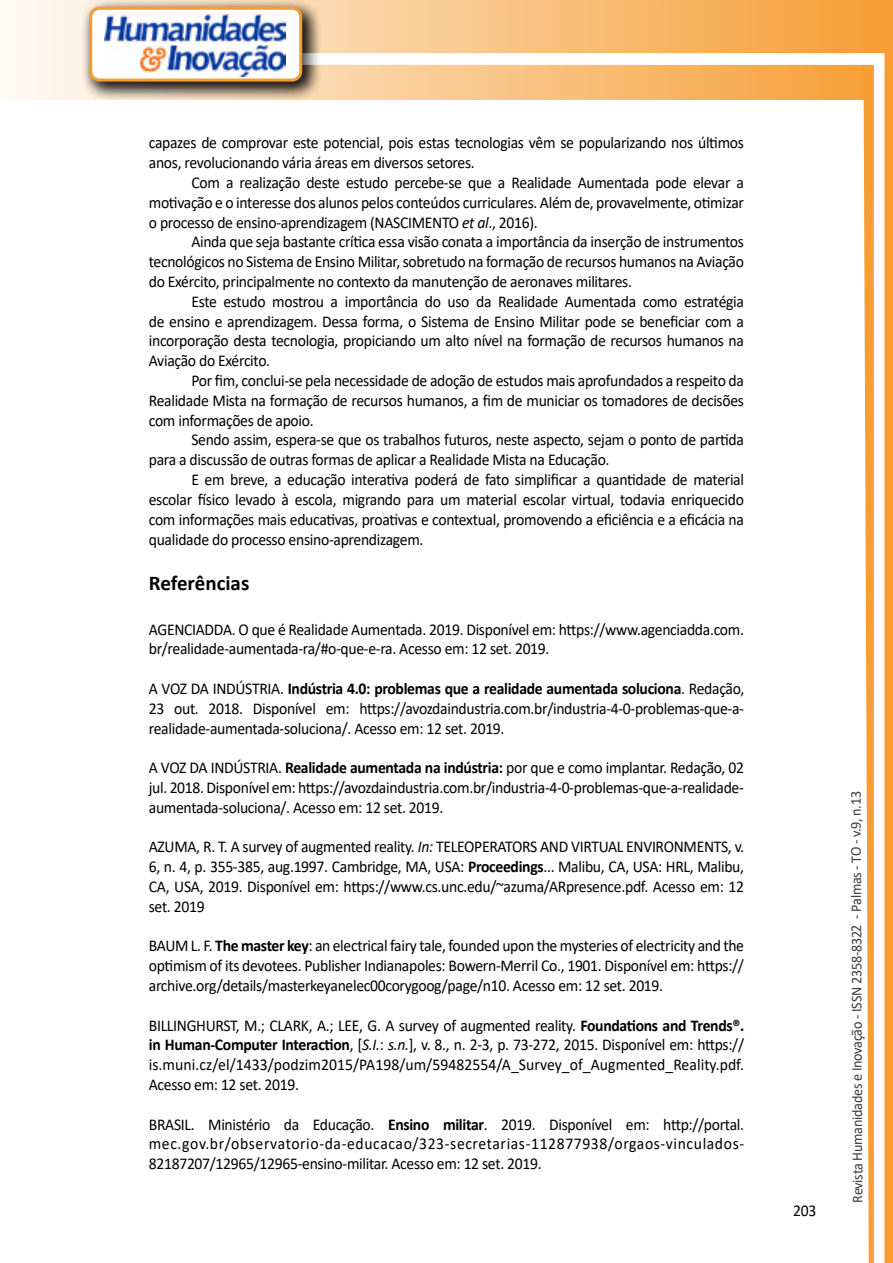
<style>
.page{position:relative;width:893px;height:1263px;background:#fff}
.page>*{position:absolute;margin:0;border:0;box-sizing:border-box;transform-origin:0 0}
.t1{font:700 21px "Calibri";color:#000}
.t2{font:16.5px/19.8px "Calibri";letter-spacing:-.02em;color:#000;text-align:justify;scale:.95 1}
.t3{font:15px "Calibri";letter-spacing:-.025em;color:#3c3c3b;scale:.95 1}
.s1{font-style:italic}
.s2{font-weight:700}
</style>
<div class="page">
<svg style="left:5px;top:0;width:858px;height:100px;background:#f9c484"></svg>
<div style="left:302px;top:53px;width:582px;height:12px;background:#fff;border:2px solid #fff"></div>
<svg style="left:863px;top:0;width:30px;height:1263px"></svg>
<div style="left:81px;top:0;width:241px;height:102px;background:#000;opacity:.75"></div>
<div style="left:91px;top:8px;width:210px;height:72px;background:#fff;border-radius:9px"></div>
<img style="left:104px;top:14px;width:181px;height:62px">
<div style="left:89px;top:7px;width:213px;height:75px;border:3px solid #f69e34;border-radius:9px"></div>
<p class="t2" style="left:149px;top:133px;width:628px">capazes de comprovar este potencial, pois estas tecnologias vêm se popularizando nos últimos anos, revolucionando vária áreas em diversos setores.</p>
<p class="t2" style="left:149px;top:172px;width:628px;text-indent:43px">Com a realização deste estudo percebe-se que a Realidade Aumentada pode elevar a motivação e o interesse dos alunos pelos conteúdos curriculares. Além de, provavelmente, otimizar o processo de ensino-aprendizagem (NASCIMENTO <span class="s1">et al</span>., 2016).</p>
<p class="t2" style="left:149px;top:232px;width:628px;text-indent:43px">Ainda que seja bastante crítica essa visão conata a importância da inserção de instrumentos tecnológicos no Sistema de Ensino Militar, sobretudo na formação de recursos humanos na Aviação do Exército, principalmente no contexto da manutenção de aeronaves militares.</p>
<p class="t2" style="left:149px;top:291px;width:628px;text-indent:43px">Este estudo mostrou a importância do uso da Realidade Aumentada como estratégia de ensino e aprendizagem. Dessa forma, o Sistema de Ensino Militar pode se beneficiar com a incorporação desta tecnologia, propiciando um alto nível na formação de recursos humanos na Aviação do Exército.</p>
<p class="t2" style="left:149px;top:370px;width:628px;text-indent:43px">Por fim, conclui-se pela necessidade de adoção de estudos mais aprofundados a respeito da Realidade Mista na formação de recursos humanos, a fim de municiar os tomadores de decisões com informações de apoio.</p>
<p class="t2" style="left:149px;top:430px;width:628px;text-indent:43px">Sendo assim, espera-se que os trabalhos futuros, neste aspecto, sejam o ponto de partida para a discussão de outras formas de aplicar a Realidade Mista na Educação.</p>
<p class="t2" style="left:149px;top:469px;width:628px;text-indent:43px">E em breve, a educação interativa poderá de fato simplificar a quantidade de material escolar físico levado à escola, migrando para um material escolar virtual, todavia enriquecido com informações mais educativas, proativas e contextual, promovendo a eficiência e a eficácia na qualidade do processo ensino-aprendizagem.</p>
<p class="t1" style="left:149px;top:568px;width:102px">Referências</p>
<p class="t2" style="left:149px;top:619px;width:628px">AGENCIADDA. O que é Realidade Aumentada. 2019. Disponível em: https://www.agenciadda.com. br/realidade-aumentada-ra/#o-que-e-ra. Acesso em: 12 set. 2019.</p>
<p class="t2" style="left:149px;top:678px;width:628px">A VOZ DA INDÚSTRIA. <span class="s2">Indústria 4.0: problemas que a realidade aumentada soluciona</span>. Redação, 23 out. 2018. Disponível em: https://avozdaindustria.com.br/industria-4-0-problemas-que-a&shy;realidade-aumentada-soluciona/. Acesso em: 12 set. 2019.</p>
<p class="t2" style="left:149px;top:757px;width:628px">A VOZ DA INDÚSTRIA. <span class="s2">Realidade aumentada na indústria:</span> por que e como implantar. Redação, 02 jul. 2018. Disponível em: https://avozdaindustria.com.br/industria-4-0-problemas-que-a-realidade&shy;aumentada-soluciona/. Acesso em: 12 set. 2019.</p>
<p class="t2" style="left:149px;top:836px;width:628px">AZUMA, R. T. A survey of augmented reality. <span class="s1">In:</span> TELEOPERATORS AND VIRTUAL ENVIRONMENTS, v.<br>6, n. 4, p. 355-385, aug.1997. Cambridge, MA, USA: <span class="s2">Proceedings</span>... Malibu, CA, USA: HRL, Malibu, CA, USA, 2019. Disponível em: https://www.cs.unc.edu/~azuma/ARpresence.pdf. Acesso em: 12 set. 2019</p>
<p class="t2" style="left:149px;top:935px;width:628px">BAUM L. F. <span class="s2">The master key</span>: an electrical fairy tale, founded upon the mysteries of electricity and the optimism of its devotees. Publisher Indianapoles: Bowern-Merril Co., 1901. Disponível em: https:// archive.org/details/masterkeyanelec00corygoog/page/n10. Acesso em: 12 set. 2019.</p>
<p class="t2" style="left:149px;top:1015px;width:628px">BILLINGHURST, M.; CLARK, A.; LEE, G. A survey of augmented reality. <span class="s2">Foundations and Trends®. in Human-Computer Interaction</span>, [<span class="s1">S.I.</span>: <span class="s1">s.n.</span>], v. 8., n. 2-3, p. 73-272, 2015. Disponível em: https:// is.muni.cz/el/1433/podzim2015/PA198/um/59482554/A_Survey_of_Augmented_Reality.pdf.<br>Acesso em: 12 set. 2019.</p>
<p class="t2" style="left:149px;top:1114px;width:628px">BRASIL. Ministério da Educação. <span class="s2">Ensino militar</span>. 2019. Disponível em: http://portal. mec.gov.br/observatorio-da-educacao/323-secretarias-112877938/orgaos-vinculados-82187207/12965/12965-ensino-militar. Acesso em: 12 set. 2019.</p>
<p class="t2" style="left:793px;top:1200px;width:26px">203</p>
<p class="t3" style="left:846px;top:1203px;width:435px;rotate:-90deg">Revista Humanidades e Inovação - ISSN 2358-8322 - Palmas - TO - v.9, n.13</p>
</div>
